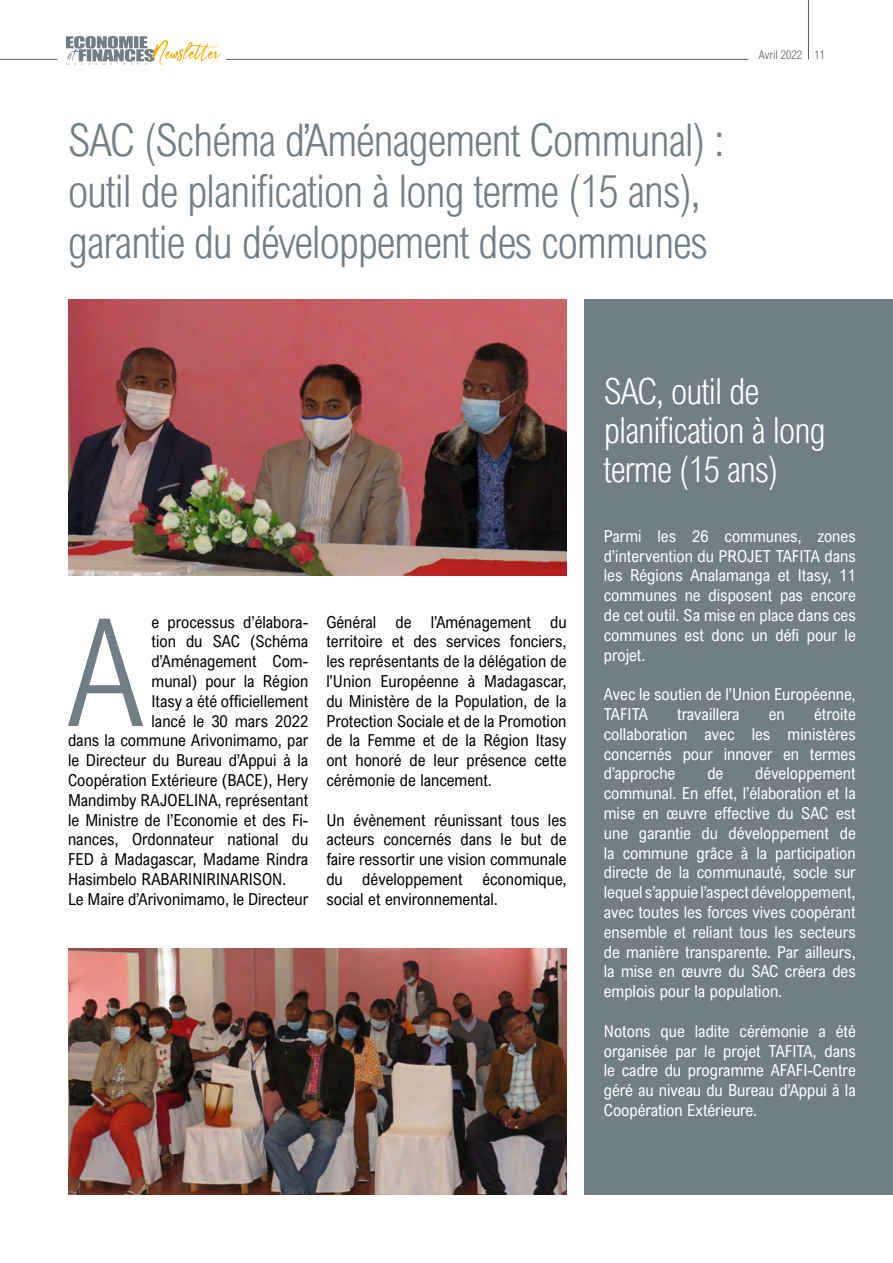
<style>
.page{position:relative;width:893px;height:1263px;background:#fff}
.page>*{position:absolute;margin:0;border:0;box-sizing:border-box;transform-origin:0 0}
.t1{font:300 150px "Arial Nova Cond";color:#717e86}
.t2{font:300 45px/51px "Arial Nova Cond";letter-spacing:-.025em;color:#717e86}
.t3{font:300 36px/39px "Arial Nova Cond";letter-spacing:-.025em;color:#fff}
.t4{font:16.5px/19.8px "Arial Nova Cond";color:#fff;text-align:justify}
.t5{font:16.5px/19.8px "Arial Nova Cond";color:#000;text-align:justify}
.t6{font:300 12px "Arial Nova Cond";color:#535d62}
</style>
<div class="page">
<hr style="left:226px;top:59px;width:522px;height:1px;background:#535d62">
<hr style="left:0;top:59px;width:57px;height:1px;background:#535d62">
<hr style="left:808px;top:0;width:1px;height:59px;background:#535d62">
<svg style="left:66px;top:36px;width:155px;height:29px"></svg>
<img style="left:68px;top:299px;width:499px;height:276px">
<img style="left:68px;top:948px;width:499px;height:247px">
<div style="left:585px;top:299px;width:308px;height:896px;background:#717e86"></div>
<h2 class="t2" style="left:68px;top:114px;width:658px">SAC (Schéma d’Aménagement Communal) : outil de planification à long terme (15 ans), garantie du développement des communes</h2>
<p class="t6" style="left:759px;top:48px;width:67px">Avril 2022 11</p>
<h1 class="t1" style="left:68px;top:581px;width:76px">A</h1>
<p class="t5" style="left:152px;top:611px;width:158px">e processus d’élabora-</p>
<p class="t5" style="left:152px;top:631px;width:158px">tion du SAC (Schéma</p>
<p class="t5" style="left:152px;top:651px;width:158px">d’Aménagement Com-</p>
<p class="t5" style="left:152px;top:671px;width:158px">munal) pour la Région</p>
<p class="t5" style="left:152px;top:691px;width:158px">Itasy a été officiellement</p>
<p class="t5" style="left:152px;top:710px;width:158px">lancé le 30 mars 2022</p>
<p class="t5" style="left:68px;top:730px;width:242px">dans la commune Arivonimamo, par</p>
<p class="t5" style="left:68px;top:750px;width:242px">le Directeur du Bureau d’Appui à la</p>
<p class="t5" style="left:68px;top:770px;width:242px">Coopération Extérieure (BACE), Hery</p>
<p class="t5" style="left:68px;top:790px;width:242px">Mandimby RAJOELINA, représentant</p>
<p class="t5" style="left:68px;top:809px;width:242px">le Ministre de l’Economie et des Fi-</p>
<p class="t5" style="left:68px;top:829px;width:242px">nances, Ordonnateur national du</p>
<p class="t5" style="left:68px;top:849px;width:242px">FED à Madagascar, Madame Rindra</p>
<p class="t5" style="left:68px;top:869px;width:220px">Hasimbelo RABARINIRINARISON.</p>
<p class="t5" style="left:68px;top:889px;width:242px">Le Maire d’Arivonimamo, le Directeur</p>
<p class="t5" style="left:326px;top:611px;width:242px">Général de l’Aménagement du territoire et des services fonciers, les représentants de la délégation de l’Union Européenne à Madagascar, du Ministère de la Population, de la Protection Sociale et de la Promotion de la Femme et de la Région Itasy ont honoré de leur présence cette cérémonie de lancement.</p>
<p class="t5" style="left:326px;top:809px;width:242px">Un évènement réunissant tous les acteurs concernés dans le but de faire ressortir une vision communale du développement économique, social et environnemental.</p>
<h3 class="t3" style="left:604px;top:371px;width:224px">SAC, outil de planification à long terme (15 ans)</h3>
<p class="t4" style="left:604px;top:526px;width:253px">Parmi les 26 communes, zones d’intervention du PROJET TAFITA dans les Régions Analamanga et Itasy, 11 communes ne disposent pas encore de cet outil. Sa mise en place dans ces communes est donc un défi pour le projet.</p>
<p class="t4" style="left:604px;top:684px;width:253px">Avec le soutien de l’Union Européenne,<br>TAFITA</p>
<p class="t4" style="left:604px;top:704px;width:253px;text-indent:210px">étroite collaboration avec les ministères concernés pour innover en termes d’approche</p>
<p class="t4" style="left:677px;top:704px;width:64px">travaillera</p>
<p class="t4" style="left:769px;top:704px;width:18px">en</p>
<p class="t4" style="left:604px;top:763px;width:253px;text-indent:151px">développement communal. En effet, l’élaboration et la mise en œuvre effective du SAC est une garantie du développement de la commune grâce à la participation directe de la communauté, socle sur lequel s’appuie l’aspect développement, avec toutes les forces vives coopérant ensemble et reliant tous les secteurs de manière transparente. Par ailleurs, la mise en œuvre du SAC créera des emplois pour la population.</p>
<p class="t4" style="left:604px;top:1021px;width:253px">Notons que ladite cérémonie a été organisée par le projet TAFITA, dans le cadre du programme AFAFI-Centre géré au niveau du Bureau d’Appui à la Coopération Extérieure.</p>
<p class="t4" style="left:707px;top:763px;width:18px">de</p>
</div>
